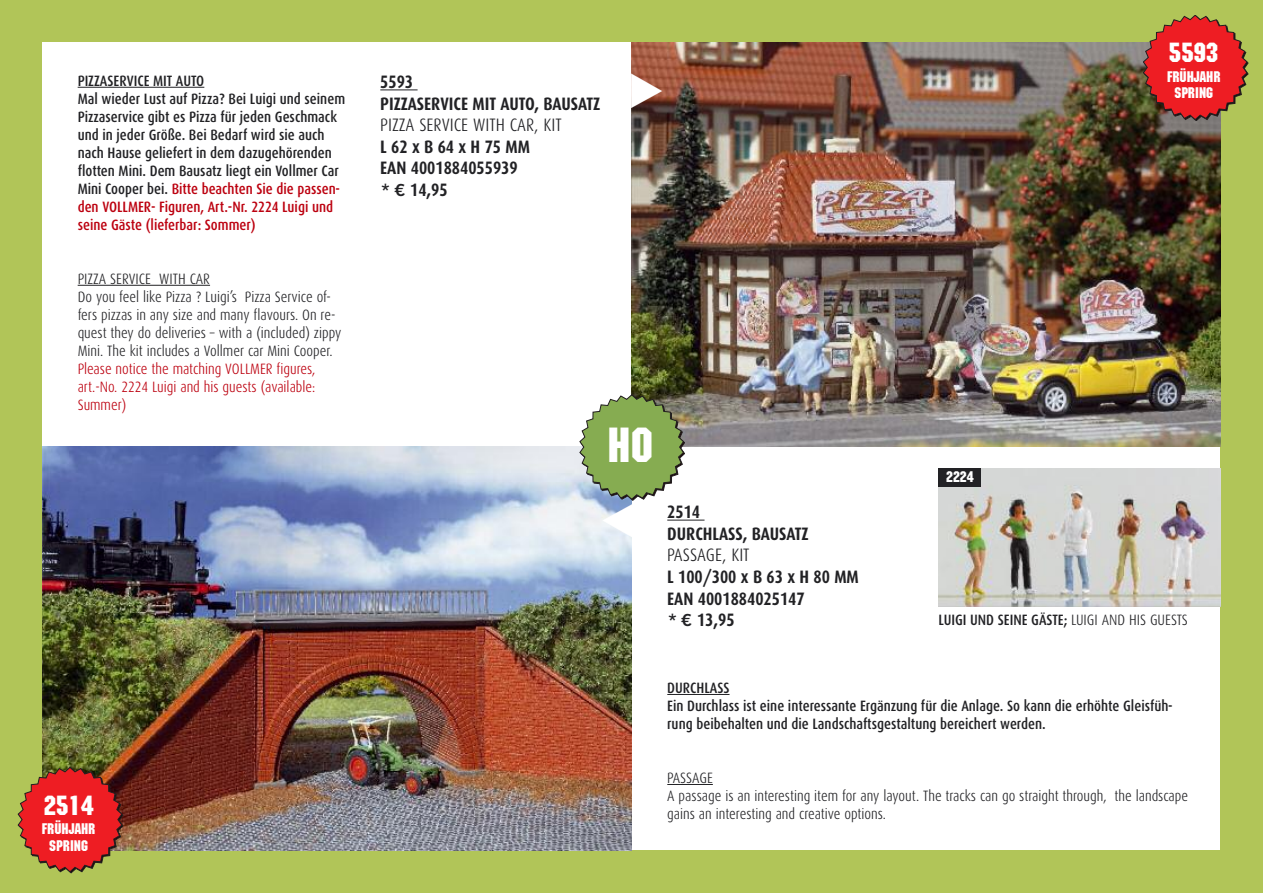
<style>
.page{position:relative;width:1263px;height:893px;background:#b1c558}
.page>*{position:absolute;margin:0;border:0;box-sizing:border-box;transform-origin:0 0}
.t1{font:48px "Machine";color:#fff}
.t2{font:27px "Machine";color:#fff}
.t3{font:700 18px/21.6px "Dax Condensed";color:#222225}
.t4{font:300 18px "Dax Condensed";color:#222225}
.t5{font:500 15px/18px "Dax Condensed";color:#222225}
.t6{font:300 15px/18px "Dax Condensed";color:#222225}
.t7{font:300 15px/18px "Dax Condensed";color:#bc000f;text-align:justify}
.t8{font:15px/16.5px "Machine";color:#fff;text-align:center}
.s1{color:#bc000f}
.s2{font-family:"Franklin Gothic LT";font-weight:600}
.s3{font-family:"Franklin Gothic LT";font-weight:500}
.s4{font-weight:300}
</style>
<div class="page">
<div style="left:43px;top:43px;width:1177px;height:807px;background:#fff"></div>
<hr style="left:380px;top:89px;width:38px;height:1px;background:#222225">
<img style="left:632px;top:43px;width:588px;height:403px">
<img style="left:43px;top:446px;width:589px;height:404px">
<hr style="left:78px;top:87px;width:126px;height:1px;background:#222225">
<hr style="left:78px;top:285px;width:132px;height:1px;background:#222225">
<hr style="left:667px;top:694px;width:62px;height:1px;background:#222225">
<hr style="left:667px;top:784px;width:46px;height:1px;background:#222225">
<svg style="left:1143px;top:15px;width:105px;height:106px"></svg>
<svg style="left:18px;top:767px;width:105px;height:106px"></svg>
<hr style="left:667px;top:520px;width:37px;height:1px;background:#222225">
<img style="left:939px;top:468px;width:281px;height:139px">
<div style="left:938px;top:468px;width:43px;height:18px;background:#222225"></div>
<svg style="left:631px;top:74px;width:31px;height:34px"></svg>
<svg style="left:580px;top:395px;width:105px;height:143px"></svg>
<p class="t5" style="left:78px;top:72px;width:269px">PIZZASERVICE MIT AUTO<br>Mal wieder Lust auf Pizza? Bei Luigi und seinem Pizzaservice gibt es Pizza für jeden Geschmack und in jeder Größe. Bei Bedarf wird sie auch nach Hause geliefert in dem dazugehörenden flotten Mini. Dem Bausatz liegt ein Vollmer Car Mini Cooper bei. <span class="s1">Bitte beachten Sie die passen&shy;den VOLLMER- Figuren, Art.-Nr. 2224 Luigi und seine Gäste (lieferbar: Sommer)</span></p>
<p class="t6" style="left:78px;top:271px;width:265px">PIZZA SERVICE WITH CAR<br>Do you feel like Pizza ? Luigi’s Pizza Service of&shy;fers pizzas in any size and many flavours. On re&shy;quest they do deliveries – with a (included) zippy Mini. The kit includes a Vollmer car Mini Cooper.</p>
<p class="t7" style="left:78px;top:361px;width:239px">Please notice the matching VOLLMER figures, art.-No. 2224 Luigi and his guests (available:<br>Summer)</p>
<h2 class="t2" style="left:44px;top:789px;width:51px">2514</h2>
<p class="t8" style="left:42px;top:821px;width:55px">FRÜHJAHR<br>SPRING</p>
<p class="t3" style="left:380px;top:72px;width:221px">5593<br>PIZZASERVICE MIT AUTO, BAUSATZ</p>
<p class="t4" style="left:380px;top:119px;width:183px">PIZZA SERVICE WITH CAR, KIT</p>
<p class="t3" style="left:380px;top:137px;width:151px">L62xB64xH75MM<br>EAN 4001884055939 <span class="s2">*</span> <span class="s3">€</span> 14,95</p>
<h2 class="t2" style="left:1169px;top:37px;width:51px">5593</h2>
<p class="t8" style="left:1167px;top:68px;width:55px">FRÜHJAHR<br>SPRING</p>
<h1 class="t1" style="left:607px;top:417px;width:48px">HO</h1>
<p class="t3" style="left:667px;top:502px;width:143px">2514<br>DURCHLASS, BAUSATZ</p>
<p class="t4" style="left:667px;top:549px;width:84px">PASSAGE, KIT</p>
<p class="t3" style="left:667px;top:567px;width:193px">L 100/300 x B 63 x H 80 MM<br>EAN 4001884025147<br><span class="s2">*</span> <span class="s3">€</span> 13,95</p>
<p class="t8" style="left:946px;top:468px;width:29px">2224</p>
<p class="t5" style="left:938px;top:612px;width:251px">LUIGI UND SEINE GÄSTE; <span class="s4">LUIGI AND HIS GUESTS</span></p>
<p class="t5" style="left:667px;top:679px;width:507px">DURCHLASS<br>Ein Durchlass ist eine interessante Ergänzung für die Anlage. So kann die erhöhte Gleisfüh&shy;rung beibehalten und die Landschaftsgestaltung bereichert werden.</p>
<p class="t6" style="left:667px;top:770px;width:522px">PASSAGE<br>A passage is an interesting item for any layout. The tracks can go straight through, the landscape gains an interesting and creative options.</p>
</div>
